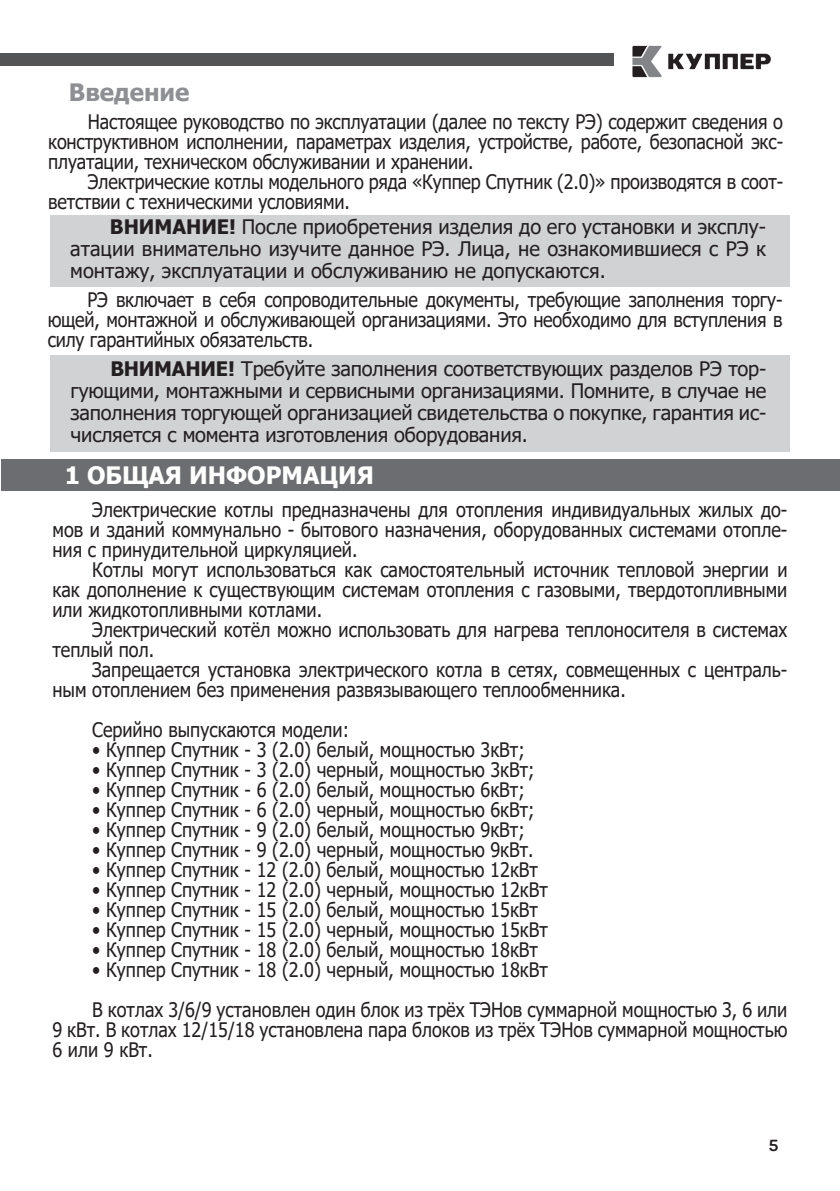
<style>
.page{position:relative;width:840px;height:1191px;background:#fff}
.page>*{position:absolute;margin:0;border:0;box-sizing:border-box;transform-origin:0 0}
.t1{font:700 24px "Tahoma";color:#fff}
.t2{font:700 24px "Tahoma";color:#8d8f92}
.t3{font:20px/20px "Tahoma";color:#231f20;text-align:justify;scale:.9 1}
.t4{font:20px/22px "Tahoma";color:#231f20;text-align:justify}
.t5{font:16px "Panton Trial Bold";color:#231f20}
.s1{font-weight:700}
</style>
<div class="page">
<div style="left:0;top:53px;width:613px;height:13px;background:#525456"></div>
<img style="left:632px;top:45px;width:139px;height:33px">
<div style="left:1px;top:459px;width:838px;height:31px;background:#6c6d70"></div>
<div style="left:50px;top:355px;width:739px;height:97px;background:#d1d2d4"></div>
<div style="left:50px;top:215px;width:739px;height:72px;background:#d1d2d4"></div>
<p class="t2" style="left:69px;top:75px;width:122px">Введение</p>
<p class="t3" style="left:48px;top:113px;width:817px;text-indent:40px">Настоящее руководство по эксплуатации (далее по тексту РЭ) содержит сведения о конструктивном исполнении, параметрах изделия, устройстве, работе, безопасной экс&shy;плуатации, техническом обслуживании и хранении.</p>
<p class="t3" style="left:48px;top:173px;width:817px;text-indent:40px">Электрические котлы модельного ряда «Куппер Спутник (2.0)» производятся в соот&shy;ветствии с техническими условиями.</p>
<p class="t4" style="left:70px;top:216px;width:697px;text-indent:40px"><span class="s1">ВНИМАНИЕ!</span> После приобретения изделия до его установки и эксплу&shy;атации внимательно изучите данное РЭ. Лица, не ознакомившиеся с РЭ к монтажу, эксплуатации и обслуживанию не допускаются.</p>
<p class="t3" style="left:48px;top:291px;width:817px;text-indent:40px">РЭ включает в себя сопроводительные документы, требующие заполнения торгу&shy;ющей, монтажной и обслуживающей организациями. Это необходимо для вступления в силу гарантийных обязательств.</p>
<p class="t4" style="left:71px;top:359px;width:697px;text-indent:40px"><span class="s1">ВНИМАНИЕ!</span> Требуйте заполнения соответствующих разделов РЭ тор&shy;гующими, монтажными и сервисными организациями. Помните, в случае не заполнения торгующей организацией свидетельства о покупке, гарантия ис&shy;числяется с момента изготовления оборудования.</p>
<p class="t1" style="left:65px;top:458px;width:310px">1 ОБЩАЯ ИНФОРМАЦИЯ</p>
<p class="t3" style="left:52px;top:501px;width:817px;text-indent:40px">Электрические котлы предназначены для отопления индивидуальных жилых до&shy;мов и зданий коммунально - бытового назначения, оборудованных системами отопле&shy;ния с принудительной циркуляцией.</p>
<p class="t3" style="left:52px;top:561px;width:817px;text-indent:40px">Котлы могут использоваться как самостоятельный источник тепловой энергии и как дополнение к существующим системам отопления с газовыми, твердотопливными или жидкотопливными котлами.</p>
<p class="t3" style="left:52px;top:621px;width:817px;text-indent:40px">Электрический котёл можно использовать для нагрева теплоносителя в системах теплый пол.</p>
<p class="t3" style="left:52px;top:661px;width:817px;text-indent:40px">Запрещается установка электрического котла в сетях, совмещенных с централь&shy;ным отоплением без применения развязывающего теплообменника.</p>
<p class="t3" style="left:92px;top:721px;width:287px">Серийно выпускаются модели:</p>
<p class="t3" style="left:92px;top:741px;width:482px">• Куппер Спутник - 3 (2.0) белый, мощностью 3кВт;</p>
<p class="t3" style="left:92px;top:761px;width:493px">• Куппер Спутник - 3 (2.0) черный, мощностью 3кВт;</p>
<p class="t3" style="left:92px;top:781px;width:482px">• Куппер Спутник - 6 (2.0) белый, мощностью 6кВт;</p>
<p class="t3" style="left:92px;top:801px;width:493px">• Куппер Спутник - 6 (2.0) черный, мощностью 6кВт;</p>
<p class="t3" style="left:92px;top:821px;width:482px">• Куппер Спутник - 9 (2.0) белый, мощностью 9кВт;</p>
<p class="t3" style="left:92px;top:841px;width:492px">• Куппер Спутник - 9 (2.0) черный, мощностью 9кВт.</p>
<p class="t3" style="left:92px;top:861px;width:496px">• Куппер Спутник - 12 (2.0) белый, мощностью 12кВт</p>
<p class="t3" style="left:92px;top:881px;width:507px">• Куппер Спутник - 12 (2.0) черный, мощностью 12кВт</p>
<p class="t3" style="left:92px;top:901px;width:496px">• Куппер Спутник - 15 (2.0) белый, мощностью 15кВт</p>
<p class="t3" style="left:92px;top:921px;width:507px">• Куппер Спутник - 15 (2.0) черный, мощностью 15кВт</p>
<p class="t3" style="left:92px;top:941px;width:496px">• Куппер Спутник - 18 (2.0) белый, мощностью 18кВт</p>
<p class="t3" style="left:92px;top:961px;width:507px">• Куппер Спутник - 18 (2.0) черный, мощностью 18кВт</p>
<p class="t3" style="left:52px;top:1001px;width:817px;text-indent:40px">В котлах 3/6/9 установлен один блок из трёх ТЭНов суммарной мощностью 3, 6 или 9 кВт. В котлах 12/15/18 установлена пара блоков из трёх ТЭНов суммарной мощностью 6 или 9 кВт.</p>
<p class="t5" style="left:768px;top:1136px;width:11px">5</p>
</div>
